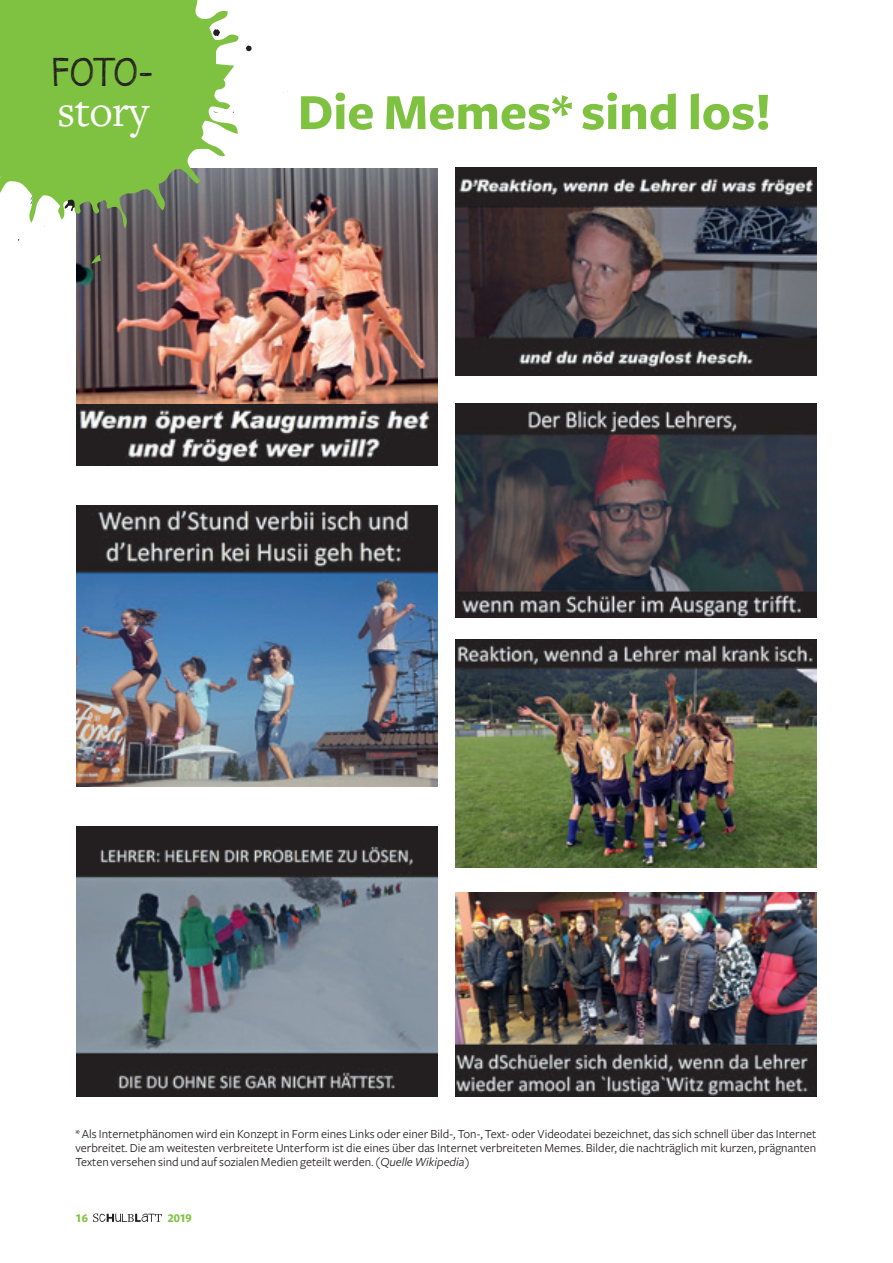
<style>
.page{position:relative;width:893px;height:1263px;background:#fff}
.page>*{position:absolute;margin:0;border:0;box-sizing:border-box;transform-origin:0 0}
.haupttitel{font:700 52.5px "Freight Sans";color:#7fc241}
.t1{font:45px "Freight Text";letter-spacing:-.01em;color:#fff}
.t2{font:32.1px "Janda Safeand Sound";color:#231f20}
.legende{font:12.75px/14.1px "Freight Sans";color:#231f20;text-align:justify}
.t3{font:12.3px "Freight Sans Bold SC";letter-spacing:-.01em;color:#7fc241}
.s1{font-style:italic}
</style>
<div class="page">
<svg style="left:93px;top:1213px;width:69px;height:9px"></svg>
<img style="left:77px;top:826px;width:361px;height:270px">
<img style="left:77px;top:169px;width:361px;height:297px">
<img style="left:455px;top:168px;width:361px;height:207px">
<img style="left:455px;top:403px;width:361px;height:215px">
<img style="left:455px;top:639px;width:361px;height:228px">
<img style="left:455px;top:892px;width:361px;height:204px">
<img style="left:77px;top:505px;width:361px;height:282px">
<svg style="left:0;top:0;width:239px;height:264px;background:#8fb864"></svg>
<p class="t2" style="left:52px;top:50px;width:103px">FOTO-</p>
<p class="t1" style="left:57px;top:87px;width:93px">story</p>
<p class="haupttitel" style="left:298px;top:84px;width:475px">Die Memes* sind los!</p>
<p class="legende" style="left:75px;top:1127px;width:742px">* Als Internetphänomen wird ein Konzept in Form eines Links oder einer Bild-, Ton-, Text- oder Videodatei bezeichnet, das sich schnell über das Internet verbreitet. Die am weitesten verbreitete Unterform ist die eines über das Internet verbreiteten Memes. Bilder, die nachträglich mit kurzen, prägnanten Texten versehen sind und auf sozialen Medien geteilt werden. <span class="s1">(Quelle Wikipedia)</span></p>
<p class="t3" style="left:75px;top:1211px;width:14px">16</p>
<p class="t3" style="left:168px;top:1211px;width:25px">2019</p>
</div>
